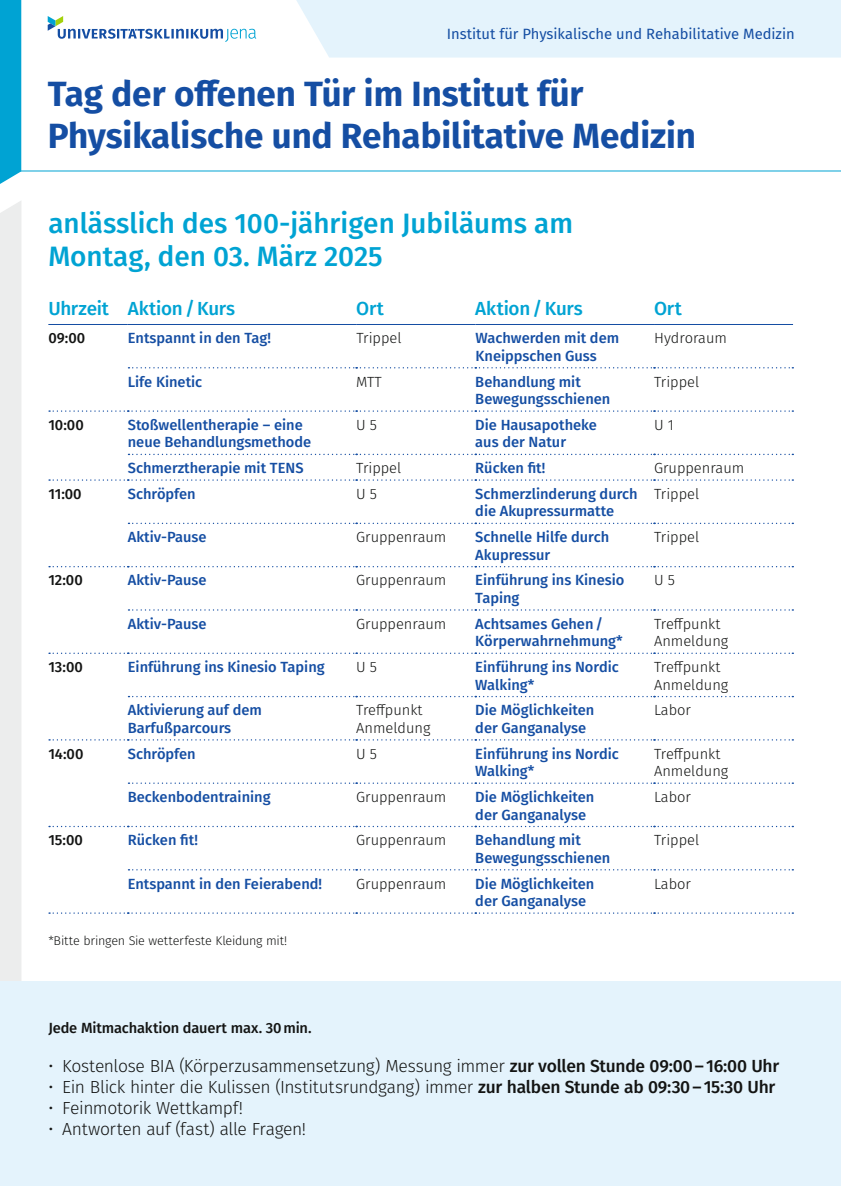
<style>
.page{position:relative;width:841px;height:1186px;background:#fff}
.page>*{position:absolute;margin:0;border:0;box-sizing:border-box;transform-origin:0 0}
.t1{font:700 35px/42px "Fira Sans";color:#154ea3}
.t2{font:500 28px/33.6px "Fira Sans";color:#00a3d3}
.Fliesstext{font:500 18.9px "Fira Sans";letter-spacing:-.01em;color:#00a3d3}
.t3{font:300 17.5px "Fira Sans";letter-spacing:-.02em;color:#131413}
.Klinik{font:14.84px "Fira Sans";color:#154ea3}
.Fliesstext-2{font:500 14.7px/17.6px "Fira Sans";color:#154ea3}
.Fliesstext-3{font:300 14.7px/17.6px "Fira Sans";color:#131413}
.Fliesstext-4{font:500 14.7px "Fira Sans";letter-spacing:-.01em;color:#131413}
.Fliesstext-5{font:300 12.6px "Fira Sans";letter-spacing:-.015em;color:#131413}
.s1{font-weight:500}
</style>
<div class="page">
<div style="left:0;top:201px;width:21px;height:781px;background:#eceded"></div>
<div style="left:0;top:982px;width:840px;height:204px;background:#e4f3fc"></div>
<div style="left:296px;top:0;width:544px;height:58px;background:#e4f3fc"></div>
<svg style="left:48px;top:16px;width:208px;height:26px"></svg>
<hr style="left:12px;top:171px;width:828px;height:1px;background:#00a3d3">
<div style="left:0;top:0;width:21px;height:184px;background:#00a3d3"></div>
<hr style="left:48px;top:324px;width:80px;height:1px;background:#154ea3">
<hr style="left:128px;top:324px;width:228px;height:1px;background:#154ea3">
<hr style="left:356px;top:324px;width:119px;height:1px;background:#154ea3">
<hr style="left:475px;top:324px;width:179px;height:1px;background:#154ea3">
<hr style="left:654px;top:324px;width:138px;height:1px;background:#154ea3">
<svg style="left:128px;top:367px;width:665px;height:1px"></svg>
<svg style="left:49px;top:410px;width:744px;height:2px"></svg>
<svg style="left:128px;top:454px;width:665px;height:1px"></svg>
<svg style="left:49px;top:479px;width:744px;height:2px"></svg>
<svg style="left:128px;top:522px;width:665px;height:2px"></svg>
<svg style="left:49px;top:566px;width:744px;height:1px"></svg>
<svg style="left:128px;top:609px;width:665px;height:1px"></svg>
<svg style="left:49px;top:652px;width:744px;height:2px"></svg>
<svg style="left:128px;top:696px;width:665px;height:1px"></svg>
<svg style="left:49px;top:739px;width:744px;height:1px"></svg>
<svg style="left:128px;top:782px;width:665px;height:2px"></svg>
<svg style="left:49px;top:826px;width:744px;height:1px"></svg>
<svg style="left:128px;top:869px;width:665px;height:1px"></svg>
<svg style="left:49px;top:912px;width:744px;height:2px"></svg>
<p class="Klinik" style="left:446px;top:23px;width:349px">Institut für Physikalische und Rehabilitative Medizin</p>
<h1 class="t1" style="left:48px;top:70px;width:649px">Tag der offenen Tür im Institut für<br>Physikalische und Rehabilitative Medizin</h1>
<h1 class="t2" style="left:48px;top:205px;width:526px">anlässlich des 100-jährigen Jubiläums am<br>Montag, den 03. März 2025</h1>
<p class="Fliesstext" style="left:48px;top:293px;width:62px">Uhrzeit</p>
<p class="Fliesstext" style="left:128px;top:293px;width:109px">Aktion/Kurs</p>
<p class="Fliesstext" style="left:356px;top:293px;width:29px">Ort</p>
<p class="Fliesstext" style="left:475px;top:293px;width:109px">Aktion/Kurs</p>
<p class="Fliesstext" style="left:654px;top:293px;width:29px">Ort</p>
<p class="Fliesstext-4" style="left:49px;top:326px;width:38px">09:00</p>
<p class="Fliesstext-2" style="left:128px;top:328px;width:144px">Entspannt in den Tag!</p>
<p class="Fliesstext-3" style="left:356px;top:329px;width:47px">Trippel</p>
<p class="Fliesstext-2" style="left:475px;top:328px;width:145px">Wachwerden mit dem<br>Kneippschen Guss</p>
<p class="Fliesstext-3" style="left:654px;top:329px;width:74px">Hydroraum</p>
<p class="Fliesstext-2" style="left:128px;top:372px;width:76px">Life Kinetic</p>
<p class="Fliesstext-3" style="left:356px;top:372px;width:27px">MTT</p>
<p class="Fliesstext-2" style="left:475px;top:372px;width:136px">Behandlung mit<br>Bewegungsschienen</p>
<p class="Fliesstext-3" style="left:654px;top:372px;width:47px">Trippel</p>
<p class="Fliesstext-4" style="left:48px;top:413px;width:37px">10:00</p>
<p class="Fliesstext-2" style="left:128px;top:415px;width:185px">Stoßwellentherapie – eine neue Behandlungsmethode</p>
<p class="Fliesstext-3" style="left:356px;top:416px;width:22px">U 5</p>
<p class="Fliesstext-2" style="left:475px;top:415px;width:123px">Die Hausapotheke aus der Natur</p>
<p class="Fliesstext-3" style="left:654px;top:416px;width:21px">U 1</p>
<p class="Fliesstext-2" style="left:128px;top:458px;width:177px">Schmerztherapie mit TENS</p>
<p class="Fliesstext-3" style="left:356px;top:459px;width:47px">Trippel</p>
<p class="Fliesstext-2" style="left:475px;top:458px;width:72px">Rücken fit!</p>
<p class="Fliesstext-3" style="left:654px;top:459px;width:92px">Gruppenraum</p>
<p class="Fliesstext-4" style="left:48px;top:482px;width:35px">11:00</p>
<p class="Fliesstext-2" style="left:128px;top:484px;width:69px">Schröpfen</p>
<p class="Fliesstext-3" style="left:356px;top:485px;width:22px">U 5</p>
<p class="Fliesstext-2" style="left:475px;top:484px;width:164px">Schmerzlinderung durch die Akupressurmatte</p>
<p class="Fliesstext-3" style="left:654px;top:485px;width:47px">Trippel</p>
<p class="Fliesstext-2" style="left:128px;top:527px;width:80px">Aktiv-Pause</p>
<p class="Fliesstext-3" style="left:356px;top:528px;width:92px">Gruppenraum</p>
<p class="Fliesstext-2" style="left:475px;top:527px;width:135px">Schnelle Hilfe durch<br>Akupressur</p>
<p class="Fliesstext-3" style="left:654px;top:528px;width:47px">Trippel</p>
<p class="Fliesstext-4" style="left:48px;top:568px;width:36px">12:00</p>
<p class="Fliesstext-2" style="left:128px;top:571px;width:80px">Aktiv-Pause</p>
<p class="Fliesstext-3" style="left:356px;top:571px;width:92px">Gruppenraum</p>
<p class="Fliesstext-2" style="left:475px;top:571px;width:150px">Einführung ins Kinesio<br>Taping</p>
<p class="Fliesstext-3" style="left:654px;top:571px;width:22px">U 5</p>
<p class="Fliesstext-2" style="left:128px;top:614px;width:80px">Aktiv-Pause</p>
<p class="Fliesstext-3" style="left:356px;top:614px;width:92px">Gruppenraum</p>
<p class="Fliesstext-2" style="left:475px;top:614px;width:149px">Achtsames Gehen/<br>Körperwahrnehmung*</p>
<p class="Fliesstext-3" style="left:654px;top:614px;width:76px">Treffpunkt<br>Anmeldung</p>
<p class="Fliesstext-4" style="left:48px;top:655px;width:36px">13:00</p>
<p class="Fliesstext-2" style="left:128px;top:657px;width:198px">Einführung ins Kinesio Taping</p>
<p class="Fliesstext-3" style="left:356px;top:658px;width:22px">U 5</p>
<p class="Fliesstext-2" style="left:475px;top:657px;width:145px">Einführung ins Nordic<br>Walking*</p>
<p class="Fliesstext-3" style="left:654px;top:658px;width:76px">Treffpunkt<br>Anmeldung</p>
<p class="Fliesstext-2" style="left:128px;top:700px;width:136px">Aktivierung auf dem<br>Barfußparcours</p>
<p class="Fliesstext-3" style="left:356px;top:701px;width:76px">Treffpunkt<br>Anmeldung</p>
<p class="Fliesstext-2" style="left:475px;top:700px;width:120px">Die Möglichkeiten der Ganganalyse</p>
<p class="Fliesstext-3" style="left:654px;top:701px;width:38px">Labor</p>
<p class="Fliesstext-4" style="left:48px;top:741px;width:37px">14:00</p>
<p class="Fliesstext-2" style="left:128px;top:744px;width:69px">Schröpfen</p>
<p class="Fliesstext-3" style="left:356px;top:744px;width:22px">U 5</p>
<p class="Fliesstext-2" style="left:475px;top:744px;width:145px">Einführung ins Nordic<br>Walking*</p>
<p class="Fliesstext-3" style="left:654px;top:744px;width:76px">Treffpunkt<br>Anmeldung</p>
<p class="Fliesstext-2" style="left:128px;top:787px;width:144px">Beckenbodentraining</p>
<p class="Fliesstext-3" style="left:356px;top:788px;width:92px">Gruppenraum</p>
<p class="Fliesstext-2" style="left:475px;top:787px;width:120px">Die Möglichkeiten der Ganganalyse</p>
<p class="Fliesstext-3" style="left:654px;top:788px;width:38px">Labor</p>
<p class="Fliesstext-4" style="left:48px;top:828px;width:36px">15:00</p>
<p class="Fliesstext-2" style="left:128px;top:830px;width:72px">Rücken fit!</p>
<p class="Fliesstext-3" style="left:356px;top:831px;width:92px">Gruppenraum</p>
<p class="Fliesstext-2" style="left:475px;top:830px;width:136px">Behandlung mit<br>Bewegungsschienen</p>
<p class="Fliesstext-3" style="left:654px;top:831px;width:47px">Trippel</p>
<p class="Fliesstext-2" style="left:128px;top:874px;width:196px">Entspannt in den Feierabend!</p>
<p class="Fliesstext-3" style="left:356px;top:874px;width:92px">Gruppenraum</p>
<p class="Fliesstext-2" style="left:475px;top:874px;width:120px">Die Möglichkeiten der Ganganalyse</p>
<p class="Fliesstext-3" style="left:654px;top:874px;width:38px">Labor</p>
<p class="Fliesstext-5" style="left:48px;top:931px;width:240px">*Bitte bringen Sie wetterfeste Kleidung mit!</p>
<p class="Fliesstext-4" style="left:48px;top:1016px;width:265px">Jede Mitmachaktion dauert max. 30min.</p>
<p class="t3" style="left:48px;top:1053px;width:732px">• Kostenlose BIA (Körperzusammensetzung) Messung immer <span class="s1">zur vollen Stunde 09:00–16:00 Uhr</span></p>
<p class="t3" style="left:48px;top:1074px;width:728px">• Ein Blick hinter die Kulissen (Institutsrundgang) immer <span class="s1">zur halben Stunde ab 09:30–15:30 Uhr</span></p>
<p class="t3" style="left:48px;top:1095px;width:196px">• Feinmotorik Wettkampf!</p>
<p class="t3" style="left:48px;top:1116px;width:259px">• Antworten auf (fast) alle Fragen!</p>
</div>
